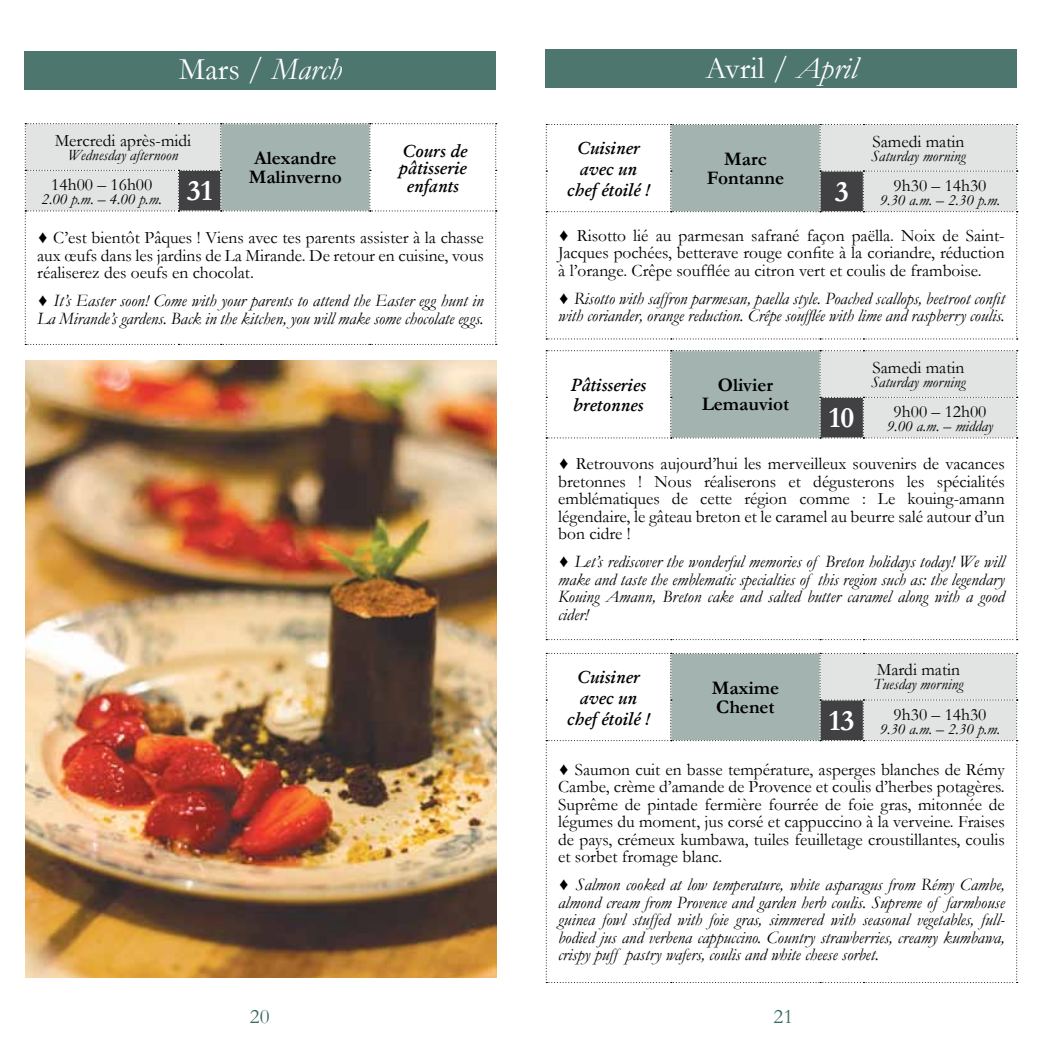
<style>
.page{position:relative;width:1042px;height:1042px;background:#fff}
.page>*{position:absolute;margin:0;border:0;box-sizing:border-box;transform-origin:0 0}
.t1{font:31.5px "Garamond";color:#fff}
.t2{font:700 29.75px "Garamond";color:#fff}
.t3{font:21px "Garamond";color:#3c6c64}
.t4{font:700 19.25px/19.2px "Garamond";color:#000}
.t5{font:17.5px/17.5px "Garamond";color:#000;text-align:justify}
.t6{font:italic 17.5px/17.5px "Garamond";color:#000}
.t7{font:italic 600 17.5px/21px "Garamond";color:#000}
.t8{font:italic 15.75px "Garamond";color:#000}
.s1{font-style:italic}
.s2{font-style:normal}
</style>
<div class="page">
<div style="left:25px;top:51px;width:471px;height:38px;background:#4d766e"></div>
<svg style="left:25px;top:123px;width:472px;height:222px"></svg>
<img style="left:25px;top:361px;width:471px;height:616px">
<div style="left:546px;top:50px;width:471px;height:38px;background:#4d766e"></div>
<svg style="left:546px;top:124px;width:471px;height:215px"></svg>
<svg style="left:546px;top:653px;width:471px;height:330px"></svg>
<svg style="left:546px;top:350px;width:471px;height:290px"></svg>
<h1 class="t1" style="left:179px;top:48px;width:165px">Mars / <span class="s1">March</span></h1>
<h1 class="t1" style="left:705px;top:46px;width:153px">Avril / <span class="s1">April</span></h1>
<p class="t5" style="left:55px;top:131px;width:138px">Mercredi après-midi</p>
<p class="t8" style="left:68px;top:144px;width:112px">Wednesday afternoon</p>
<p class="t4" style="left:249px;top:148px;width:95px">Alexandre<br>Malinverno</p>
<p class="t7" style="left:399px;top:142px;width:70px;line-height:17.5px">Cours de pâtisserie</p>
<p class="t5" style="left:51px;top:175px;width:103px">14h00 – 16h00</p>
<p class="t7" style="left:407px;top:175px;width:54px">enfants</p>
<p class="t8" style="left:42px;top:188px;width:172px">2.00 p.m. – 4.00 p.m. <sup>31</sup></p>
<p class="t5" style="left:37px;top:228px;width:448px">♦ C’est bientôt Pâques ! Viens avec tes parents assister à la chasse aux œufs dans les jardins de La Mirande. De retour en cuisine, vous réaliserez des oeufs en chocolat.</p>
<p class="t6" style="left:37px;top:291px;width:448px"><span class="s2">♦</span> It’s Easter soon! Come with your parents to attend the Easter egg hunt in<br>La Mirande’s gardens. Back in the kitchen, you will make some chocolate eggs.</p>
<p class="t5" style="left:872px;top:132px;width:94px">Samedi matin</p>
<p class="t8" style="left:871px;top:145px;width:96px">Saturday morning</p>
<p class="t7" style="left:567px;top:137px;width:84px;text-align:center">Cuisiner avec un chef étoilé !</p>
<p class="t4" style="left:707px;top:149px;width:79px;text-align:center">Marc<br>Fontanne</p>
<h2 class="t2" style="left:835px;top:171px;width:15px">3</h2>
<p class="t5" style="left:893px;top:176px;width:94px">9h30 – 14h30</p>
<p class="t8" style="left:879px;top:189px;width:122px">9.30 a.m. – 2.30 p.m.</p>
<p class="t5" style="left:558px;top:226px;width:448px">♦ Risotto lié au parmesan safrané façon paëlla. Noix de Saint-Jacques pochées, betterave rouge confite à la coriandre, réduction à l’orange. Crêpe soufflée au citron vert et coulis de framboise.</p>
<p class="t6" style="left:558px;top:289px;width:448px"><span class="s2">♦</span> Risotto with saffron parmesan, paella style. Poached scallops, beetroot confit with coriander, orange reduction. Crêpe soufflée with lime and raspberry coulis.</p>
<p class="t5" style="left:872px;top:358px;width:94px">Samedi matin</p>
<p class="t8" style="left:871px;top:371px;width:96px">Saturday morning</p>
<p class="t7" style="left:571px;top:376px;width:77px;line-height:19.2px">Pâtisseries bretonnes</p>
<p class="t4" style="left:701px;top:375px;width:89px;text-align:center">Olivier<br>Lemauviot</p>
<h2 class="t2" style="left:829px;top:398px;width:27px">10</h2>
<p class="t5" style="left:893px;top:402px;width:94px">9h00 – 12h00</p>
<p class="t8" style="left:887px;top:415px;width:108px">9.00 a.m. – midday</p>
<p class="t5" style="left:558px;top:454px;width:448px">♦ Retrouvons aujourd’hui les merveilleux souvenirs de vacances bretonnes ! Nous réaliserons et dégusterons les spécialités emblématiques de cette région comme : Le kouing-amann légendaire, le gâteau breton et le caramel au beurre salé autour d’un bon cidre !</p>
<p class="t6" style="left:558px;top:552px;width:448px;text-align:justify"><span class="s2">♦</span> Let’s rediscover the wonderful memories of Breton holidays today! We will make and taste the emblematic specialties of this region such as: the legendary Kouing Amann, Breton cake and salted butter caramel along with a good cider!</p>
<p class="t5" style="left:877px;top:661px;width:85px">Mardi matin</p>
<p class="t8" style="left:873px;top:674px;width:91px">Tuesday morning</p>
<p class="t7" style="left:567px;top:666px;width:84px;text-align:center">Cuisiner avec un chef étoilé !</p>
<p class="t4" style="left:712px;top:678px;width:69px">Maxime<br>Chenet</p>
<h2 class="t2" style="left:829px;top:700px;width:27px">13</h2>
<p class="t5" style="left:893px;top:705px;width:94px">9h30 – 14h30</p>
<p class="t8" style="left:879px;top:718px;width:122px">9.30 a.m. – 2.30 p.m.</p>
<p class="t5" style="left:558px;top:760px;width:448px">♦ Saumon cuit en basse température, asperges blanches de Rémy Cambe, crème d’amande de Provence et coulis d’herbes potagères.<br>Suprême de pintade fermière fourrée de foie gras, mitonnée de légumes du moment, jus corsé et cappuccino à la verveine. Fraises de pays, crémeux kumbawa, tuiles feuilletage croustillantes, coulis et sorbet fromage blanc.</p>
<p class="t6" style="left:558px;top:875px;width:448px;text-align:justify"><span class="s2">♦</span> Salmon cooked at low temperature, white asparagus from Rémy Cambe, almond cream from Provence and garden herb coulis. Supreme of farmhouse guinea fowl stuffed with foie gras, simmered with seasonal vegetables, full&shy;bodied jus and verbena cappuccino. Country strawberries, creamy kumbawa, crispy puff pastry wafers, coulis and white cheese sorbet.</p>
<p class="t3" style="left:250px;top:1002px;width:21px">20</p>
<p class="t3" style="left:773px;top:1002px;width:21px">21</p>
</div>
